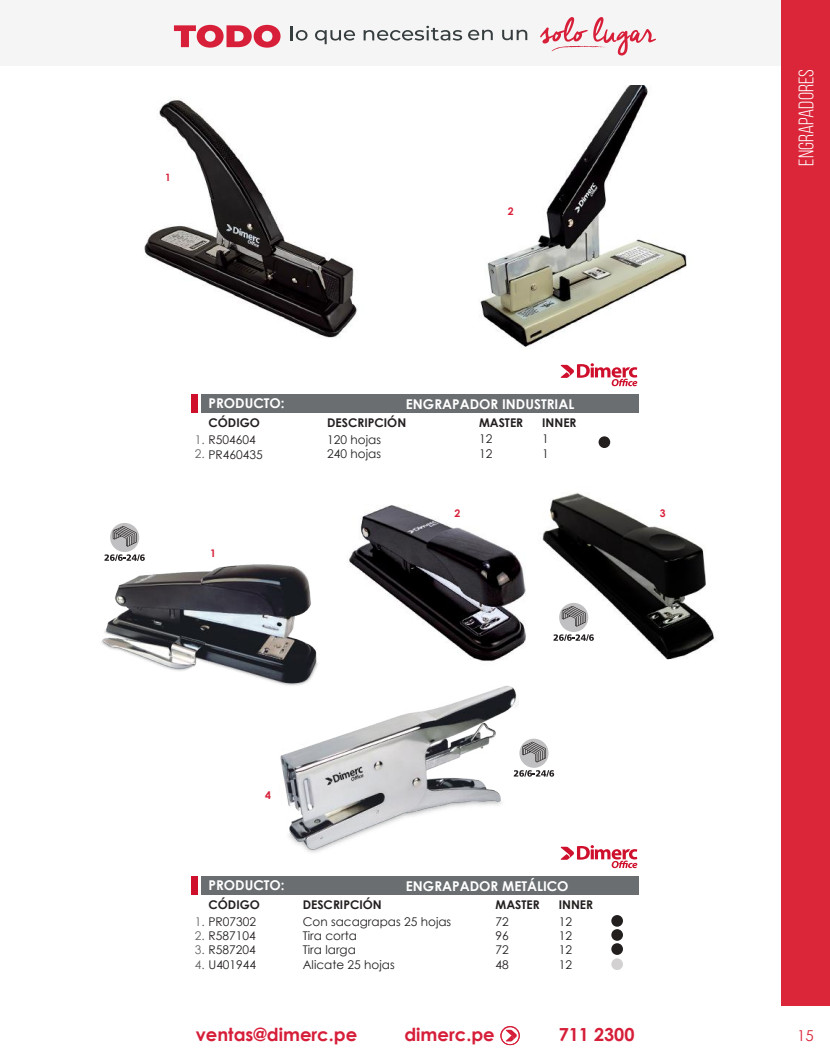
<style>
.page{position:relative;width:830px;height:1063px;background:#fff}
.page>*{position:absolute;margin:0;border:0;box-sizing:border-box;transform-origin:0 0}
.t1{font:21px "Bebas Neue";color:#fff}
.t2{font:700 18px "Century Gothic";color:#d61e39}
.t3{font:15px "Century Gothic";color:#db2539}
.t4{font:700 13.5px "Century Gothic";color:#fff}
.t5{font:12px/14.4px "Century Gothic";color:#241f1f}
.t6{font:700 12px "Century Gothic";color:#241f1f}
.t7{font:700 10.5px "Century Gothic";color:#d81f39}
.t8{font:700 10.2px "Century Gothic";color:#d81f39}
.s1{color:#656365}
</style>
<div class="page">
<div style="left:0;top:0;width:829px;height:66px;background:#f6f5f5"></div>
<svg style="left:174px;top:25px;width:106px;height:23px"></svg>
<svg style="left:291px;top:26px;width:16px;height:15px"></svg>
<svg style="left:315px;top:30px;width:40px;height:14px"></svg>
<svg style="left:363px;top:26px;width:99px;height:15px"></svg>
<svg style="left:468px;top:30px;width:24px;height:10px"></svg>
<svg style="left:502px;top:30px;width:25px;height:10px"></svg>
<svg style="left:540px;top:17px;width:115px;height:39px"></svg>
<div style="left:780px;top:0;width:49px;height:1006px;background:#db2539"></div>
<svg style="left:500px;top:1026px;width:19px;height:19px"></svg>
<div style="left:191px;top:876px;width:7px;height:19px;background:#cf102d"></div>
<div style="left:200px;top:876px;width:438px;height:19px;background:#6a6e71"></div>
<div style="left:611px;top:915px;width:11px;height:12px;background:#241f1f;border-radius:50%"></div>
<div style="left:611px;top:929px;width:11px;height:12px;background:#241f1f;border-radius:50%"></div>
<div style="left:611px;top:943px;width:11px;height:12px;background:#241f1f;border-radius:50%"></div>
<div style="left:611px;top:958px;width:11px;height:12px;background:#d3d1d2;border-radius:50%"></div>
<svg style="left:560px;top:845px;width:77px;height:23px"></svg>
<img style="left:144px;top:97px;width:213px;height:241px">
<img style="left:480px;top:85px;width:207px;height:264px">
<svg style="left:519px;top:739px;width:29px;height:29px"></svg>
<svg style="left:517px;top:770px;width:37px;height:7px"></svg>
<svg style="left:522px;top:742px;width:23px;height:20px"></svg>
<img style="left:280px;top:685px;width:237px;height:168px">
<div style="left:191px;top:394px;width:7px;height:19px;background:#cf102d"></div>
<div style="left:200px;top:394px;width:438px;height:19px;background:#6a6e71"></div>
<div style="left:598px;top:436px;width:12px;height:12px;background:#241f1f;border-radius:50%"></div>
<svg style="left:560px;top:363px;width:77px;height:23px"></svg>
<div style="left:110px;top:523px;width:29px;height:29px;background:#c0bfc1;border-radius:50%"></div>
<svg style="left:104px;top:554px;width:41px;height:5px"></svg>
<svg style="left:113px;top:526px;width:24px;height:21px"></svg>
<img style="left:542px;top:492px;width:172px;height:168px">
<img style="left:349px;top:505px;width:177px;height:157px">
<img style="left:101px;top:559px;width:219px;height:129px">
<svg style="left:559px;top:603px;width:29px;height:29px"></svg>
<svg style="left:553px;top:634px;width:40px;height:7px"></svg>
<svg style="left:561px;top:606px;width:24px;height:21px"></svg>
<p class="t8" style="left:165px;top:169px;width:7px">1</p>
<p class="t7" style="left:507px;top:203px;width:7px">2</p>
<p class="t4" style="left:208px;top:393px;width:78px">PRODUCTO:</p>
<p class="t4" style="left:406px;top:394px;width:170px">ENGRAPADOR INDUSTRIAL</p>
<p class="t6" style="left:208px;top:413px;width:53px">CÓDIGO</p>
<p class="t6" style="left:327px;top:413px;width:80px">DESCRIPCIÓN</p>
<p class="t5" style="left:327px;top:432px;width:55px">120 hojas<br>240 hojas</p>
<p class="t6" style="left:479px;top:413px;width:46px">MASTER</p>
<p class="t6" style="left:542px;top:413px;width:36px">INNER</p>
<p class="t5" style="left:479px;top:431px;width:15px">12<br>12</p>
<p class="t5" style="left:542px;top:431px;width:8px">1<br>1</p>
<p class="t5" style="left:195px;top:433px;width:62px"><span class="s1">1.</span> R504604</p>
<p class="t5" style="left:195px;top:447px;width:69px"><span class="s1">2.</span> PR460435</p>
<p class="t7" style="left:210px;top:545px;width:7px">1</p>
<p class="t7" style="left:454px;top:505px;width:7px">2</p>
<p class="t7" style="left:659px;top:506px;width:7px">3</p>
<p class="t7" style="left:265px;top:787px;width:7px">4</p>
<p class="t4" style="left:208px;top:875px;width:78px">PRODUCTO:</p>
<p class="t4" style="left:406px;top:876px;width:164px">ENGRAPADOR METÁLICO</p>
<p class="t6" style="left:208px;top:895px;width:53px">CÓDIGO</p>
<p class="t6" style="left:302px;top:895px;width:80px">DESCRIPCIÓN</p>
<p class="t5" style="left:302px;top:914px;width:150px">Con sacagrapas 25 hojas<br>Tira corta<br>Tira larga<br>Alicate 25 hojas</p>
<p class="t6" style="left:495px;top:895px;width:46px">MASTER</p>
<p class="t6" style="left:558px;top:895px;width:36px">INNER</p>
<p class="t5" style="left:495px;top:914px;width:15px;text-align:justify">72<br>96<br>72<br>48</p>
<p class="t5" style="left:558px;top:914px;width:15px;text-align:justify">12<br>12<br>12<br>12</p>
<p class="t5" style="left:195px;top:914px;width:63px"><span class="s1">1.</span> PR07302</p>
<p class="t5" style="left:195px;top:928px;width:62px"><span class="s1">2.</span> R587104</p>
<p class="t5" style="left:195px;top:943px;width:62px"><span class="s1">3.</span> R587204</p>
<p class="t5" style="left:195px;top:957px;width:63px"><span class="s1">4.</span> U401944</p>
<h2 class="t2" style="left:196px;top:1020px;width:163px">ventas@dimerc.pe</h2>
<h2 class="t2" style="left:404px;top:1020px;width:92px">dimerc.pe</h2>
<h2 class="t2" style="left:558px;top:1020px;width:77px">711 2300</h2>
<h1 class="t1" style="left:794px;top:166px;width:98px;rotate:-90deg">ENGRAPADORES</h1>
<p class="t3" style="left:796px;top:1025px;width:18px">15</p>
</div>
